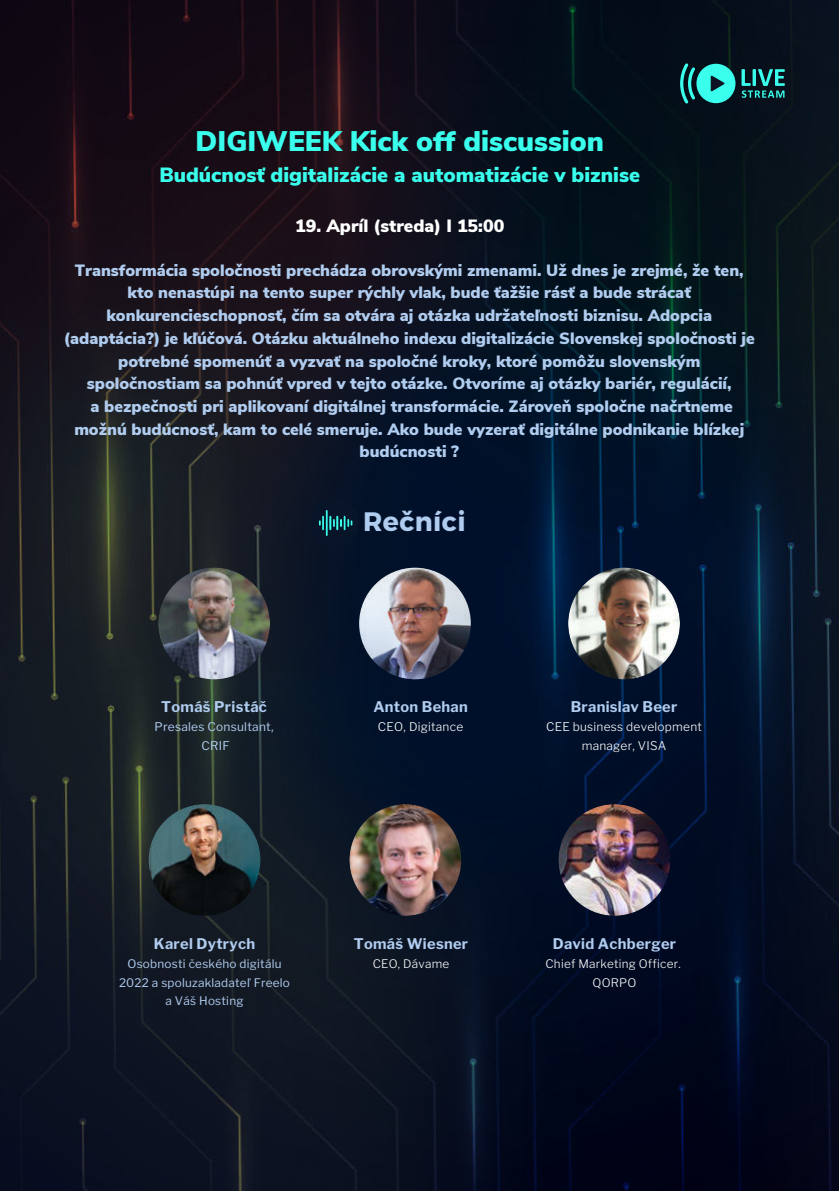
<style>
.page{position:relative;width:839px;height:1191px;background:#fff}
.page>*{position:absolute;margin:0;border:0;box-sizing:border-box;transform-origin:0 0}
.t1{font:900 28.4px "Nunito Sans";color:#3affed}
.t2{font:700 26.8px "Montserrat";letter-spacing:.015em;color:#b0ccef}
.t3{font:900 20.6px "Nunito Sans";color:#3affed}
.t4{font:900 17.8px "Nunito Sans";color:#fff}
.t5{font:900 16.4px/22.8px "Nunito Sans";color:#b0ccef;text-align:center}
.t6{font:700 14.6px "Libre Franklin";letter-spacing:.02em;color:#b0ccef}
.t7{font:300 12px/18.6px "Libre Franklin";letter-spacing:.02em;color:#fff;text-align:center}
.t8{font:12px/18.6px "Libre Franklin";letter-spacing:.02em;color:#b0ccef;text-align:center}
.t9{font:11.8px/18.4px "Libre Franklin";letter-spacing:.02em;color:#b0ccef;text-align:center}
.t10{font:300 11.8px/18.4px "Libre Franklin";letter-spacing:.02em;color:#fff;text-align:center}
</style>
<div class="page">
<img style="left:0;top:0;width:838px;height:1191px">
<svg style="left:680px;top:63px;width:55px;height:41px;background:#249b95"></svg>
<svg style="left:741px;top:69px;width:43px;height:29px"></svg>
<svg style="left:310px;top:498px;width:49px;height:50px;background:#0b2838"></svg>
<img style="left:158px;top:568px;width:112px;height:111px;border-radius:50%">
<img style="left:359px;top:568px;width:112px;height:111px;border-radius:50%">
<img style="left:568px;top:568px;width:112px;height:111px;border-radius:50%">
<img style="left:149px;top:804px;width:111px;height:112px;border-radius:50%">
<img style="left:349px;top:804px;width:112px;height:112px;border-radius:50%">
<img style="left:558px;top:804px;width:112px;height:112px;border-radius:50%">
<h1 class="t1" style="left:196px;top:120px;width:410px">DIGIWEEK Kick off discussion</h1>
<p class="t3" style="left:159px;top:159px;width:482px">Budúcnosť digitalizácie a automatizácie v biznise</p>
<p class="t4" style="left:295px;top:213px;width:211px">19. Apríl (streda) I 15:00</p>
<p class="t5" style="left:64px;top:258px;width:692px">Transformácia spoločnosti prechádza obrovskými zmenami. Už dnes je zrejmé, že ten, kto nenastúpi na tento super rýchly vlak, bude ťažšie rásť a bude strácať konkurencieschopnosť, čím sa otvára aj otázka udržateľnosti biznisu. Adopcia (adaptácia?) je kľúčová. Otázku aktuálneho indexu digitalizácie Slovenskej spoločnosti je potrebné spomenúť a vyzvať na spoločné kroky, ktoré pomôžu slovenským spoločnostiam sa pohnúť vpred v tejto otázke. Otvoríme aj otázky bariér, regulácií,<br>a bezpečnosti pri aplikovaní digitálnej transformácie. Zároveň spoločne načrtneme možnú budúcnosť, kam to celé smeruje. Ako bude vyzerať digitálne podnikanie blízkej budúcnosti ?</p>
<h2 class="t2" style="left:363px;top:505px;width:104px">Rečníci</h2>
<p class="t6" style="left:161px;top:698px;width:107px">Tomáš Pristáč</p>
<p class="t6" style="left:373px;top:698px;width:96px">Anton Behan</p>
<p class="t6" style="left:570px;top:698px;width:108px">Branislav Beer</p>
<p class="t8" style="left:155px;top:718px;width:120px">Presales Consultant,<br>CRIF</p>
<p class="t7" style="left:378px;top:718px;width:87px">CEO, Digitance</p>
<p class="t7" style="left:546px;top:718px;width:157px">CEE business development manager, VISA</p>
<p class="t6" style="left:154px;top:935px;width:103px">Karel Dytrych</p>
<p class="t6" style="left:354px;top:935px;width:116px">Tomáš Wiesner</p>
<p class="t6" style="left:552px;top:935px;width:125px">David Achberger</p>
<p class="t9" style="left:119px;top:955px;width:172px">Osobnosti českého digitálu<br>2022 a spoluzakladateľ Freelo a Váš Hosting</p>
<p class="t10" style="left:373px;top:955px;width:78px">CEO, Dávame</p>
<p class="t10" style="left:545px;top:955px;width:137px">Chief Marketing Officer.<br>QORPO</p>
</div>
